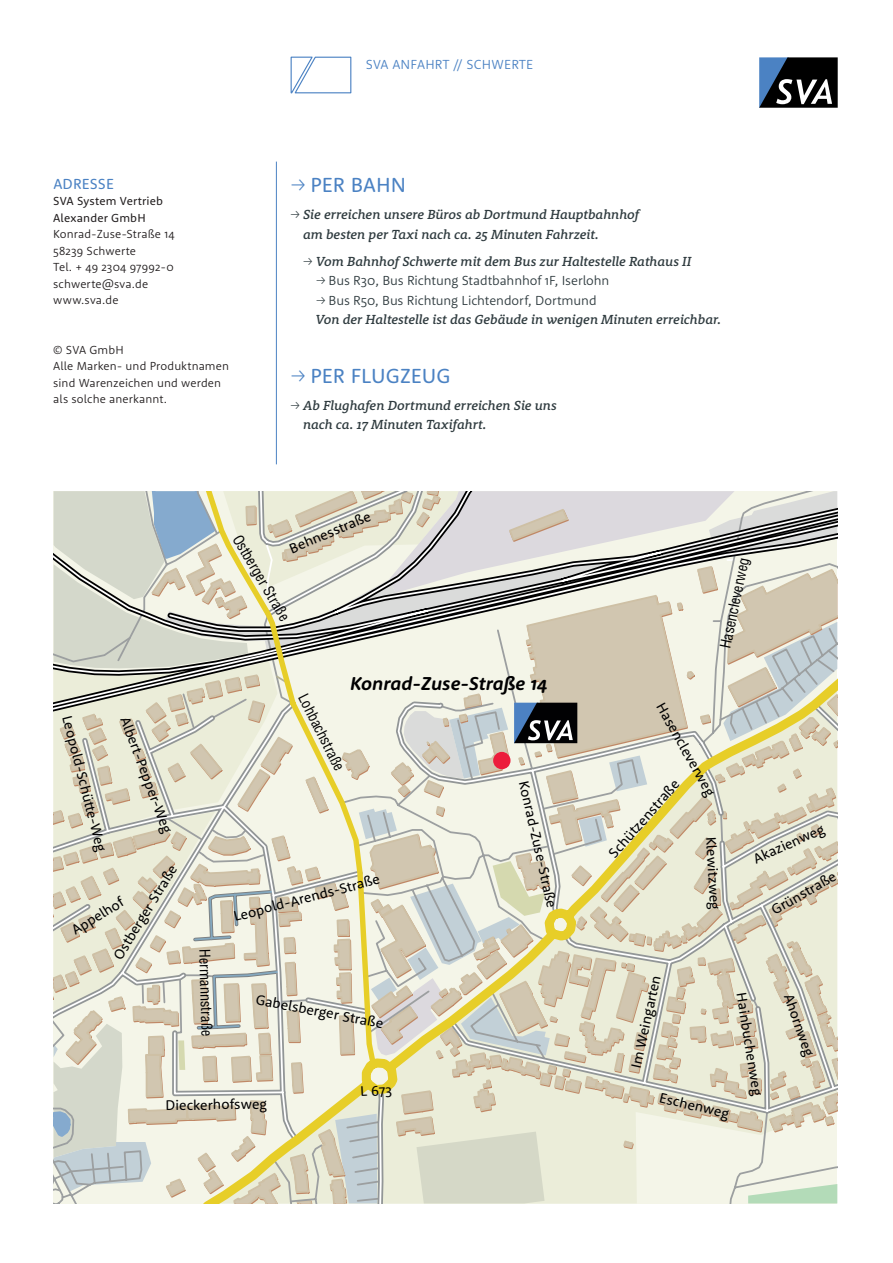
<style>
.page{position:relative;width:893px;height:1263px;background:#fff}
.page>*{position:absolute;margin:0;border:0;box-sizing:border-box;transform-origin:0 0}
.t1{font:21px "Rooney Sans";letter-spacing:.005em;color:#4b82c3}
.t2{font:italic 700 19.2px "Rooney Sans";color:#000001}
.t3{font:15px "Rooney Sans";letter-spacing:.015em;color:#4b82c3}
.t4{font:14.4px "Rooney Sans";color:#000001}
.t5{font:condensed 14.4px "Helvetica";color:#000001}
.t6{font:italic 500 13.5px/19.5px "Rooney";letter-spacing:-.005em;color:#2f3b3f}
.t7{font:300 13.5px/19.5px "Rooney Sans";letter-spacing:-.005em;color:#2f3b3f}
.t8{font:300 13.5px "Rooney Sans";letter-spacing:.015em;color:#4b82c3}
.t9{font:300 12px/16.5px "Rooney Sans";letter-spacing:.01em;color:#231f20}
.t10{font:12px/16.5px "Rooney Sans";letter-spacing:.015em;color:#231f20}
</style>
<div class="page">
<svg style="left:759px;top:57px;width:79px;height:51px;background:#36404c"></svg>
<hr style="left:276px;top:162px;width:1px;height:302px;background:#4b82c3">
<svg style="left:290px;top:56px;width:62px;height:38px"></svg>
<svg style="left:54px;top:491px;width:783px;height:712px;background:#d3d3c8"></svg>
<svg style="left:201px;top:491px;width:179px;height:110px;background:#e1deca"></svg>
<svg style="left:195px;top:601px;width:642px;height:602px;background:#dedcc8"></svg>
<svg style="left:514px;top:703px;width:63px;height:40px;background:#343e4b"></svg>
<div style="left:493px;top:752px;width:17px;height:17px;background:#ec1d3c;border-radius:50%"></div>
<svg style="left:84px;top:801px;width:11px;height:11px"></svg>
<p class="t3" style="left:53px;top:174px;width:62px">ADRESSE</p>
<p class="t10" style="left:53px;top:193px;width:111px">SVA System Vertrieb<br>Alexander GmbH</p>
<p class="t9" style="left:53px;top:226px;width:123px">Konrad-Zuse-Straße 14<br>58239 Schwerte<br>Tel. + 49 2304 97992-0 schwerte@sva.de www.sva.de</p>
<p class="t9" style="left:53px;top:341px;width:177px">© SVA GmbH<br>Alle Marken- und Produktnamen sind Warenzeichen und werden als solche anerkannt.</p>
<p class="t8" style="left:366px;top:55px;width:169px">SVA ANFAHRT // SCHWERTE</p>
<h1 class="t1" style="left:310px;top:171px;width:97px">PER BAHN</h1>
<p class="t6" style="left:303px;top:204px;width:338px">Sie erreichen unsere Büros ab Dortmund Hauptbahnhof am besten per Taxi nach ca. 25 Minuten Fahrzeit.</p>
<p class="t6" style="left:316px;top:251px;width:377px">Vom Bahnhof Schwerte mit dem Bus zur Haltestelle Rathaus II</p>
<p class="t7" style="left:329px;top:270px;width:282px">Bus R30, Bus Richtung Stadtbahnhof 1F, Iserlohn<br>Bus R50, Bus Richtung Lichtendorf, Dortmund</p>
<p class="t6" style="left:315px;top:309px;width:407px">Von der Haltestelle ist das Gebäude in wenigen Minuten erreichbar.</p>
<h1 class="t1" style="left:310px;top:362px;width:142px">PER FLUGZEUG</h1>
<p class="t6" style="left:303px;top:395px;width:255px">Ab Flughafen Dortmund erreichen Sie uns nach ca. 17 Minuten Taxifahrt.</p>
<p class="t4" style="left:77px;top:713px;width:142px;rotate:76deg">Leopold-Schü e-W eg</p>
<p class="t4" style="left:133px;top:714px;width:125px;rotate:69deg">Albert-Pepper-W eg</p>
<p class="t4" style="left:109px;top:953px;width:109px;rotate:-58deg">O stberger Straße</p>
<p class="t4" style="left:68px;top:923px;width:62px;rotate:-32deg">Appelhof</p>
<p class="t4" style="left:286px;top:540px;width:89px;rotate:-23deg">Behnesstraße</p>
<p class="t5" style="left:244px;top:531px;width:98px;rotate:59deg">Ostberger Straße</p>
<p class="t5" style="left:213px;top:948px;width:89px;rotate:88deg">Hermannstraße</p>
<p class="t5" style="left:310px;top:690px;width:86px;rotate:63deg">Lohbachstraße</p>
<h2 class="t2" style="left:350px;top:671px;width:199px">Konrad-Zuse-Straße 14</h2>
<p class="t4" style="left:232px;top:908px;width:152px;rotate:-15deg">Leopold-Arends-Straße</p>
<p class="t4" style="left:258px;top:989px;width:131px;rotate:11deg">Gabelsberger Straße</p>
<p class="t4" style="left:533px;top:779px;width:131px;rotate:77deg">Konrad-Zuse-Straße</p>
<p class="t4" style="left:165px;top:1096px;width:103px;rotate:-1deg">D ieckerhofsweg</p>
<p class="t4" style="left:360px;top:1082px;width:33px;rotate:-3deg">L 673</p>
<p class="t5" style="left:716px;top:646px;width:94px;rotate:-78deg">Hasencleverweg</p>
<p class="t4" style="left:668px;top:699px;width:106px;rotate:60deg">Hasencleverweg</p>
<p class="t4" style="left:721px;top:836px;width:74px;rotate:87deg">Klewitzweg</p>
<p class="t4" style="left:604px;top:849px;width:101px;rotate:-48deg">Schützenstraße</p>
<p class="t4" style="left:750px;top:850px;width:78px;rotate:-24deg">Akazienweg</p>
<p class="t4" style="left:768px;top:903px;width:73px;rotate:-30deg">Grünstraße</p>
<p class="t4" style="left:627px;top:1066px;width:96px;rotate:-78deg">Im W eingarten</p>
<p class="t4" style="left:751px;top:991px;width:105px;rotate:81deg">Hainbuchenweg</p>
<p class="t4" style="left:662px;top:1088px;width:73px;rotate:13deg">Eschenweg</p>
<p class="t4" style="left:797px;top:991px;width:67px;rotate:71deg">Ahornweg</p>
</div>
